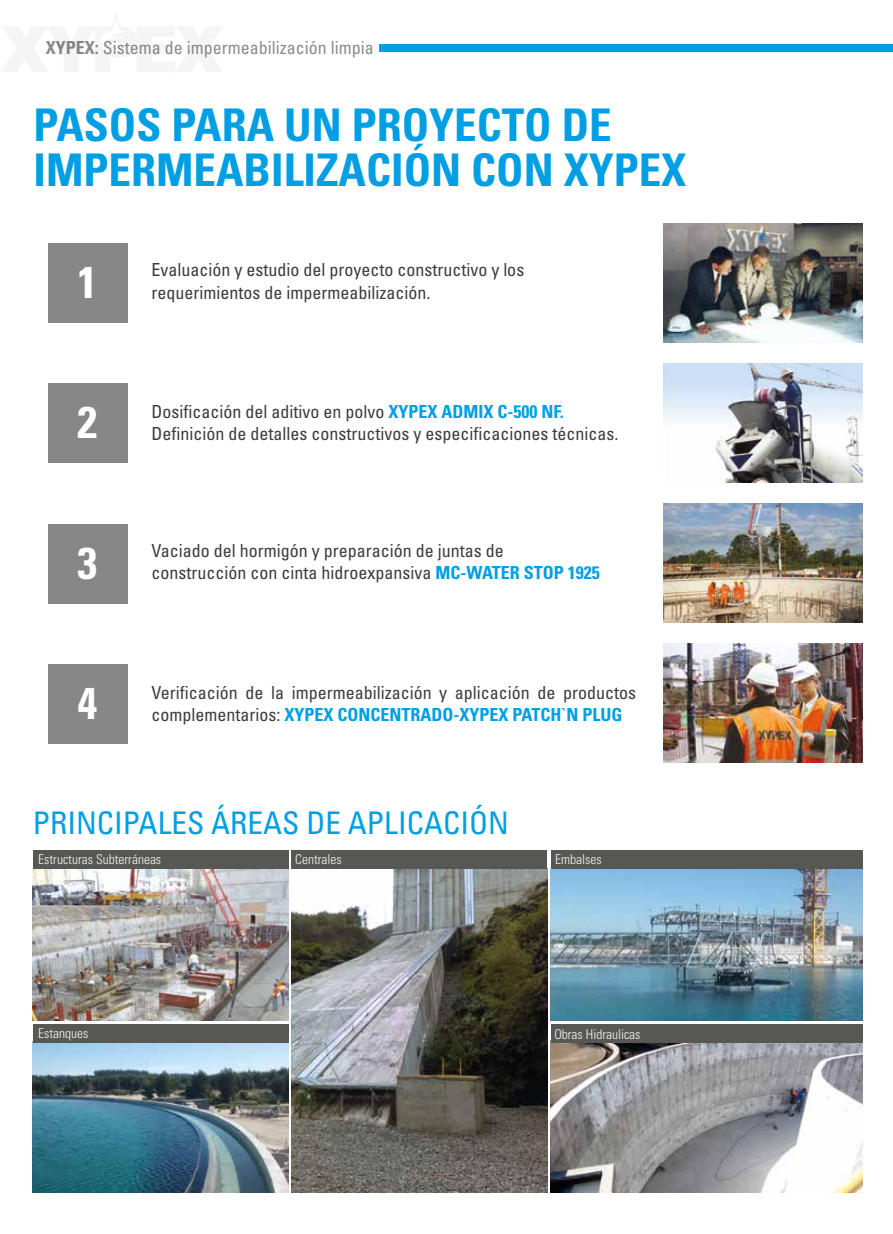
<style>
.page{position:relative;width:893px;height:1234px;background:#fff}
.page>*{position:absolute;margin:0;border:0;box-sizing:border-box;transform-origin:0 0}
.t1{font:700 condensed 45px/45px "Univers";color:#009fe3}
.t2{font:700 condensed 44.4px "Univers";color:#fff}
.t3{font:condensed 31.2px "Univers";color:#009fe3}
.t4{font:condensed 18px/22.5px "Univers";color:#3c3c3b}
.t5{font:300 condensed 13.5px "Univers";color:#f6f6f6}
.s1{font-weight:700}
.s2{font-weight:700;color:#009fe3}
</style>
<div class="page">
<img style="left:551px;top:1042px;width:312px;height:150px">
<img style="left:292px;top:868px;width:255px;height:324px">
<div style="left:48px;top:243px;width:80px;height:80px;background:#878787"></div>
<div style="left:48px;top:383px;width:80px;height:80px;background:#878787"></div>
<div style="left:48px;top:523px;width:80px;height:80px;background:#878787"></div>
<div style="left:48px;top:664px;width:80px;height:79px;background:#878787"></div>
<img style="left:33px;top:868px;width:255px;height:152px">
<img style="left:33px;top:1042px;width:255px;height:150px">
<div style="left:33px;top:850px;width:255px;height:18px;background:#575756"></div>
<div style="left:292px;top:850px;width:255px;height:18px;background:#575756"></div>
<div style="left:551px;top:850px;width:312px;height:18px;background:#575756"></div>
<div style="left:33px;top:1024px;width:255px;height:18px;background:#575756"></div>
<img style="left:551px;top:868px;width:312px;height:152px">
<img style="left:663px;top:643px;width:200px;height:119px">
<img style="left:663px;top:503px;width:200px;height:119px">
<img style="left:663px;top:363px;width:200px;height:119px">
<img style="left:663px;top:223px;width:200px;height:119px">
<div style="left:380px;top:44px;width:513px;height:8px;background:#009fe3"></div>
<div style="left:551px;top:1024px;width:312px;height:18px;background:#575756"></div>
<p class="t4" style="left:46px;top:35px;width:329px"><span class="s1">XYPEX:</span> Sistema de impermeabilización limpia</p>
<h1 class="t1" style="left:34px;top:102px;width:654px">PASOS PARA UN PROYECTO DE<br>IMPERMEABILIZACIÓN CON XYPEX</h1>
<h2 class="t2" style="left:78px;top:255px;width:21px">1</h2>
<p class="t4" style="left:151px;top:258px;width:374px">Evaluación y estudio del proyecto constructivo y los requerimientos de impermeabilización.</p>
<h2 class="t2" style="left:78px;top:395px;width:21px">2</h2>
<p class="t4" style="left:151px;top:400px;width:468px">Dosificación del aditivo en polvo <span class="s2">XYPEX ADMIX C-500 NF.<br></span>Definición de detalles constructivos y especificaciones técnicas.</p>
<h2 class="t2" style="left:78px;top:535px;width:21px">3</h2>
<p class="t4" style="left:151px;top:538px;width:450px">Vaciado del hormigón y preparación de juntas de construcción con cinta hidroexpansiva <span class="s2">MC-WATER STOP 1925</span></p>
<h2 class="t2" style="left:78px;top:675px;width:21px">4</h2>
<p class="t4" style="left:151px;top:680px;width:486px">Verificación de la impermeabilización y aplicación de productos complementarios: <span class="s2">XYPEX CONCENTRADO-XYPEX PATCH`N PLUG</span></p>
<h3 class="t3" style="left:33px;top:803px;width:477px">PRINCIPALES ÁREAS DE APLICACIÓN</h3>
<p class="t5" style="left:38px;top:851px;width:124px">Estructuras Subterráneas</p>
<p class="t5" style="left:295px;top:851px;width:48px">Centrales</p>
<p class="t5" style="left:555px;top:851px;width:48px">Embalses</p>
<p class="t5" style="left:38px;top:1025px;width:52px">Estanques</p>
<p class="t5" style="left:554px;top:1025px;width:88px">Obras Hidraulicas</p>
</div>
